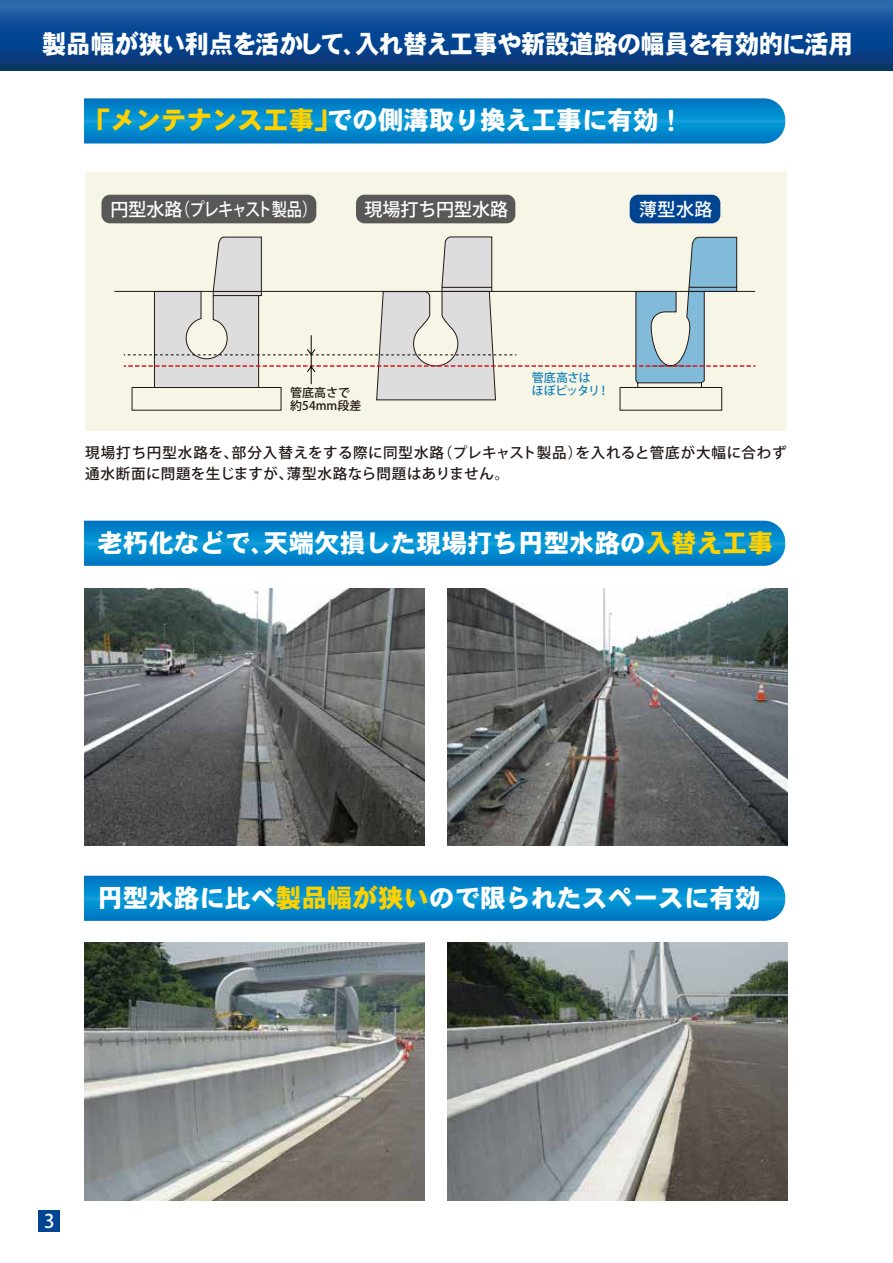
<style>
.page{position:relative;width:893px;height:1263px;background:#fff}
.page>*{position:absolute;margin:0;border:0;box-sizing:border-box;transform-origin:0 0}
.t1{font:25.5px "DFHS Gothic W9 WINP RKSJ H";color:#fff}
.t2{font:25.5px "DFHS Gothic W9 WING RKSJ H";color:#fff;scale:.95 1}
.t3{font:500 18.75px "Koz Go Pr 6 N";color:#fff}
.t4{font:500 18px "Koz Go Pr 6 N";letter-spacing:-.035em;color:#fff}
.t5{font:500 18px "Koz Go Pr 6 N";color:#fff}
.t6{font:500 14.55px/21px "Koz Go Pr 6 N";letter-spacing:.04em;color:#221815}
.t7{font:500 12px/13.5px "Koz Go Pr 6 N";color:#221815}
.t8{font:500 12px/13.5px "Koz Go Pr 6 N";letter-spacing:-.05em;color:#1484bc}
.s1{color:#fdd000}
</style>
<div class="page">
<div style="left:0;top:0;width:893px;height:65px;background:linear-gradient(to bottom,#2466ae,#00327a)"></div>
<div style="left:0;top:65px;width:893px;height:6px;background:#083762"></div>
<svg style="left:84px;top:98px;width:701px;height:46px;background:#0889cd"></svg>
<svg style="left:84px;top:521px;width:701px;height:45px;background:#0488cc"></svg>
<svg style="left:84px;top:876px;width:701px;height:45px;background:#0488cc"></svg>
<div style="left:85px;top:172px;width:702px;height:259px;background:#f7f5e6"></div>
<svg style="left:114px;top:290px;width:642px;height:121px"></svg>
<svg style="left:124px;top:236px;width:631px;height:165px"></svg>
<div style="left:630px;top:195px;width:90px;height:28px;background:#014492;border-radius:9px"></div>
<div style="left:101px;top:195px;width:215px;height:28px;background:#595757;border-radius:9px"></div>
<div style="left:356px;top:195px;width:159px;height:28px;background:#595757;border-radius:9px"></div>
<img style="left:84px;top:943px;width:340px;height:257px">
<img style="left:447px;top:943px;width:340px;height:257px">
<img style="left:84px;top:588px;width:340px;height:257px">
<img style="left:447px;top:588px;width:340px;height:257px">
<div style="left:39px;top:1210px;width:21px;height:21px;background:#014492"></div>
<h1 class="t2" style="left:42px;top:31px;width:855px">製品幅が狭い利点を活かして、入れ替え工事や新設道路の幅員を有効的に活用</h1>
<h1 class="t1" style="left:85px;top:107px;width:601px"><span class="s1">「メンテナンス工事」</span>での側溝取り換え工事に有効！</h1>
<p class="t4" style="left:110px;top:199px;width:209px">円型水路（プレキャスト製品）</p>
<p class="t5" style="left:364px;top:199px;width:145px">現場打ち円型水路</p>
<p class="t5" style="left:639px;top:199px;width:75px">薄型水路</p>
<p class="t7" style="left:290px;top:386px;width:73px">管底高さで約54mm段差</p>
<p class="t8" style="left:532px;top:371px;width:79px">管底高さは<br>ほぼピッタリ！</p>
<p class="t6" style="left:85px;top:442px;width:703px">現場打ち円型水路を、部分入替えをする際に同型水路（プレキャスト製品）を入れると管底が大幅に合わず通水断面に問題を生じますが、薄型水路なら問題はありません。</p>
<h1 class="t1" style="left:97px;top:530px;width:677px">老朽化などで、天端欠損した現場打ち円型水路の<span class="s1">入替え工事</span></h1>
<h1 class="t1" style="left:97px;top:885px;width:664px">円型水路に比べ<span class="s1">製品幅が狭い</span>ので限られたスペースに有効</h1>
<p class="t3" style="left:44px;top:1210px;width:12px">3</p>
<p class="t3" style="left:41px;top:1212px;width:12px">3</p>
</div>
